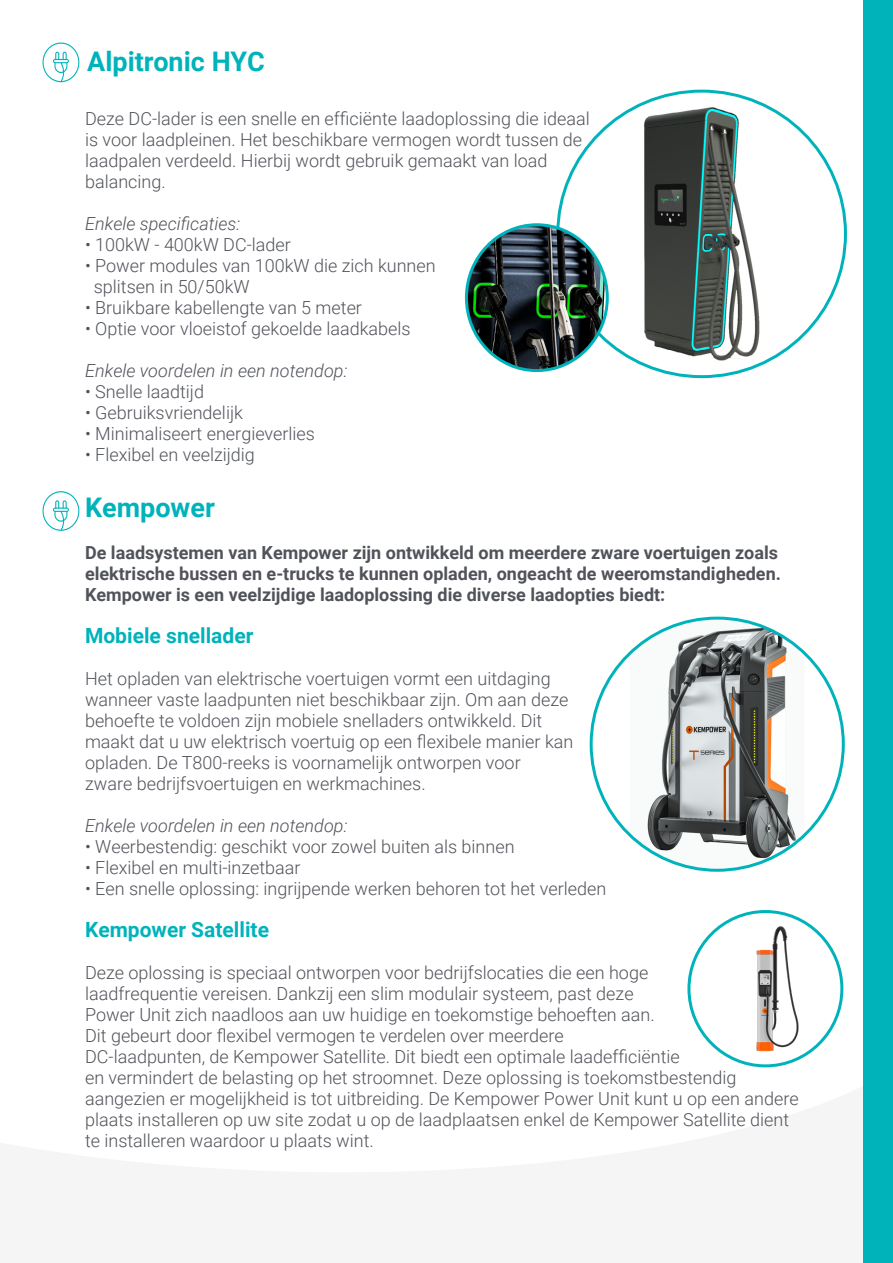
<style>
.page{position:relative;width:893px;height:1263px;background:#fff}
.page>*{position:absolute;margin:0;border:0;box-sizing:border-box;transform-origin:0 0}
.t1{font:700 27px "Roboto";color:#00b3bb}
.t2{font:700 21px "Roboto";color:#00b3bb}
.t3{font:300 18px/21px "Roboto";color:#50535a}
.t4{font:700 18px/21px "Roboto";color:#50535a}
.t5{font:italic 300 18px "Roboto";color:#50535a}
</style>
<div class="page">
<div style="left:863px;top:0;width:30px;height:1263px;background:#00b3bb"></div>
<svg style="left:43px;top:43px;width:36px;height:39px"></svg>
<img style="left:559px;top:91px;width:285px;height:286px">
<img style="left:466px;top:225px;width:141px;height:146px">
<div style="left:465px;top:223px;width:144px;height:149px;border:3px solid #00b3bb;border-radius:50%"></div>
<svg style="left:43px;top:491px;width:36px;height:40px"></svg>
<img style="left:630px;top:618px;width:174px;height:252px">
<img style="left:689px;top:912px;width:153px;height:153px">
<div style="left:687px;top:910px;width:156px;height:157px;border:3px solid #00b3bb;border-radius:50%"></div>
<h1 class="t1" style="left:87px;top:42px;width:179px">Alpitronic HYC</h1>
<p class="t3" style="left:85px;top:108px;width:506px">Deze DC-lader is een snelle en efficiënte laadoplossing die ideaal is voor laadpleinen. Het beschikbare vermogen wordt tussen de laadpalen verdeeld. Hierbij wordt gebruik gemaakt van load balancing.</p>
<p class="t5" style="left:85px;top:211px;width:157px">Enkele specificaties:</p>
<p class="t3" style="left:85px;top:234px;width:207px">• 100kW - 400kW DC-lader</p>
<p class="t3" style="left:94px;top:255px;width:343px;text-indent:-9px">• Power modules van 100kW die zich kunnen splitsen in 50/50kW</p>
<p class="t3" style="left:85px;top:297px;width:278px">• Bruikbare kabellengte van 5 meter</p>
<p class="t3" style="left:85px;top:318px;width:327px">• Optie voor vloeistof gekoelde laadkabels</p>
<p class="t5" style="left:85px;top:358px;width:264px">Enkele voordelen in een notendop:</p>
<p class="t3" style="left:85px;top:381px;width:121px">• Snelle laadtijd</p>
<p class="t3" style="left:85px;top:402px;width:159px">• Gebruiksvriendelijk</p>
<p class="t3" style="left:85px;top:423px;width:231px">• Minimaliseert energieverlies</p>
<p class="t3" style="left:85px;top:444px;width:171px">• Flexibel en veelzijdig</p>
<h1 class="t1" style="left:85px;top:489px;width:131px">Kempower</h1>
<p class="t4" style="left:85px;top:541px;width:697px">De laadsystemen van Kempower zijn ontwikkeld om meerdere zware voertuigen zoals elektrische bussen en e-trucks te kunnen opladen, ongeacht de weeromstandigheden.<br>Kempower is een veelzijdige laadoplossing die diverse laadopties biedt:</p>
<p class="t2" style="left:85px;top:621px;width:170px">Mobiele snellader</p>
<p class="t3" style="left:85px;top:667px;width:490px">Het opladen van elektrische voertuigen vormt een uitdaging wanneer vaste laadpunten niet beschikbaar zijn. Om aan deze behoefte te voldoen zijn mobiele snelladers ontwikkeld. Dit maakt dat u uw elektrisch voertuig op een flexibele manier kan opladen. De T800-reeks is voornamelijk ontworpen voor<br>zware bedrijfsvoertuigen en werkmachines.</p>
<p class="t5" style="left:85px;top:813px;width:264px">Enkele voordelen in een notendop:</p>
<p class="t3" style="left:85px;top:835px;width:431px">• Weerbestendig: geschikt voor zowel buiten als binnen</p>
<p class="t3" style="left:85px;top:856px;width:217px">• Flexibel en multi-inzetbaar</p>
<p class="t3" style="left:85px;top:877px;width:523px">• Een snelle oplossing: ingrijpende werken behoren tot het verleden</p>
<p class="t2" style="left:85px;top:915px;width:186px">Kempower Satellite</p>
<p class="t3" style="left:85px;top:961px;width:715px">Deze oplossing is speciaal ontworpen voor bedrijfslocaties die een hoge<br>laadfrequentie vereisen. Dankzij een slim modulair systeem, past deze<br>Power Unit zich naadloos aan uw huidige en toekomstige behoeften aan.<br>Dit gebeurt door flexibel vermogen te verdelen over meerdere<br>DC-laadpunten, de Kempower Satellite. Dit biedt een optimale laadefficiëntie<br>en vermindert de belasting op het stroomnet. Deze oplossing is toekomstbestendig aangezien er mogelijkheid is tot uitbreiding. De Kempower Power Unit kunt u op een andere plaats installeren op uw site zodat u op de laadplaatsen enkel de Kempower Satellite dient te installeren waardoor u plaats wint.</p>
</div>
